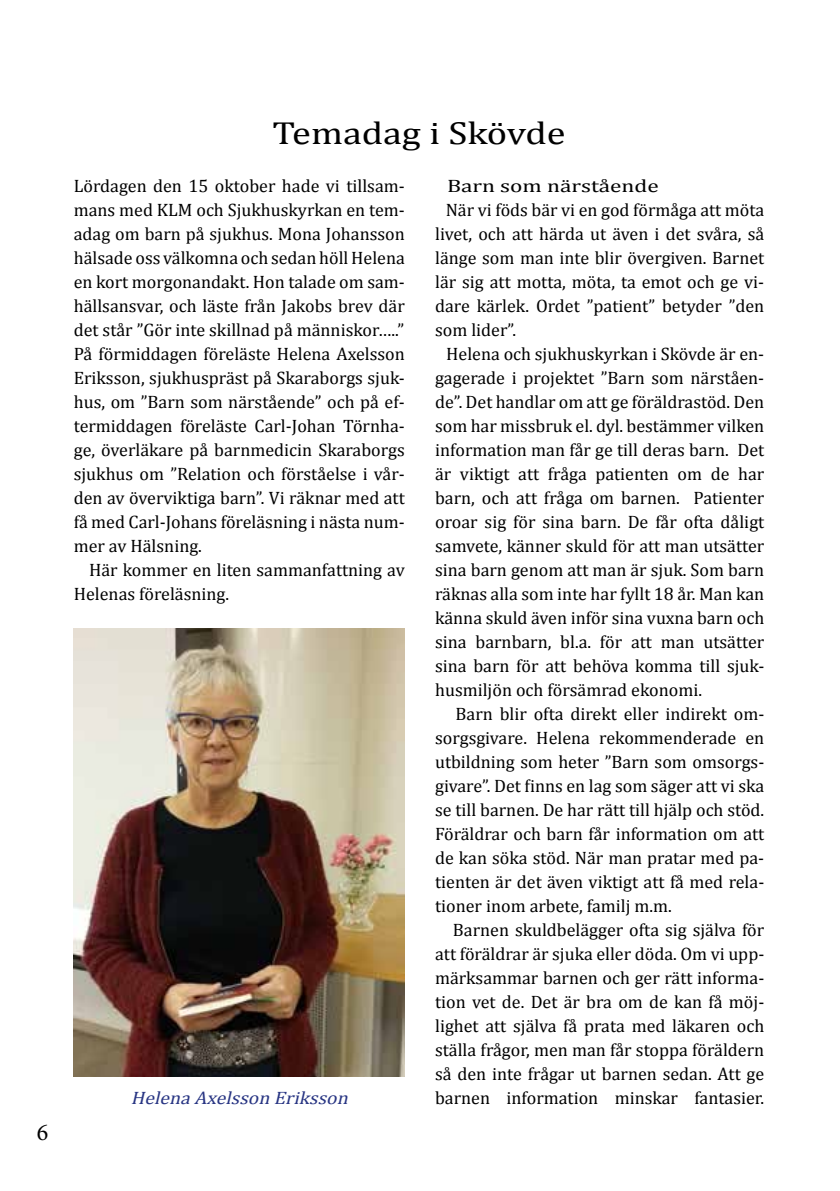
<style>
.page{position:relative;width:840px;height:1191px;background:#fff}
.page>*{position:absolute;margin:0;border:0;box-sizing:border-box;transform-origin:0 0}
.t1{font:32px "Cambria";color:#000;scale:1.2 1}
.t2{font:24px "Minion Pro";color:#000}
.t3{font:18px/24px "Cambria";color:#000;text-align:justify}
.t4{font:italic 18px "Cambria";color:#283583;scale:1.1 1}
.t5{font:18px "Cambria";color:#000;scale:1.29 1}
</style>
<div class="page">
<img style="left:74px;top:628px;width:330px;height:448px">
<h2 class="t2" style="left:37px;top:1116px;width:13px">6</h2>
<h1 class="t1" style="left:272px;top:114px;width:245px">Temadag i Skövde</h1>
<p class="t3" style="left:74px;top:174px;width:332px">Lördagen den 15 oktober hade vi tillsam&shy;mans med KLM och Sjukhuskyrkan en tem&shy;adag om barn på sjukhus. Mona Johansson hälsade oss välkomna och sedan höll Helena en kort morgonandakt. Hon talade om sam&shy;hällsansvar, och läste från Jakobs brev där det står ”Gör inte skillnad på människor…..” På förmiddagen föreläste Helena Axelsson Eriksson, sjukhuspräst på Skaraborgs sjuk&shy;hus, om ”Barn som närstående” och på ef&shy;termiddagen föreläste Carl-Johan Törnha&shy;ge, överläkare på barnmedicin Skaraborgs sjukhus om ”Relation och förståelse i vår&shy;den av överviktiga barn”. Vi räknar med att få med Carl-Johans föreläsning i nästa num&shy;mer av Hälsning.</p>
<p class="t3" style="left:74px;top:558px;width:332px;text-indent:15px">Här kommer en liten sammanfattning av<br>Helenas föreläsning.</p>
<p class="t5" style="left:447px;top:175px;width:165px">Barn som närstående</p>
<p class="t3" style="left:445px;top:198px;width:320px">När vi föds bär vi en god förmåga att möta</p>
<p class="t3" style="left:435px;top:222px;width:330px">livet, och att härda ut även i det svåra, så</p>
<p class="t3" style="left:435px;top:246px;width:330px">länge som man inte blir övergiven. Barnet</p>
<p class="t3" style="left:435px;top:270px;width:330px">lär sig att motta, möta, ta emot och ge vi-</p>
<p class="t3" style="left:435px;top:294px;width:330px">dare kärlek. Ordet ”patient” betyder ”den</p>
<p class="t3" style="left:435px;top:318px;width:82px">som lider”.</p>
<p class="t3" style="left:446px;top:342px;width:319px">Helena och sjukhuskyrkan i Skövde är en-</p>
<p class="t3" style="left:435px;top:366px;width:330px">gagerade i projektet ”Barn som närståen-</p>
<p class="t3" style="left:435px;top:390px;width:330px">de”. Det handlar om att ge föräldrastöd. Den</p>
<p class="t3" style="left:435px;top:414px;width:330px">som har missbruk el. dyl. bestämmer vilken</p>
<p class="t3" style="left:435px;top:438px;width:330px">information man får ge till deras barn. Det</p>
<p class="t3" style="left:435px;top:462px;width:330px">är viktigt att fråga patienten om de har</p>
<p class="t3" style="left:435px;top:486px;width:330px">barn, och att fråga om barnen. Patienter</p>
<p class="t3" style="left:435px;top:510px;width:330px">oroar sig för sina barn. De får ofta dåligt</p>
<p class="t3" style="left:435px;top:534px;width:330px">samvete, känner skuld för att man utsätter</p>
<p class="t3" style="left:435px;top:558px;width:330px">sina barn genom att man är sjuk. Som barn</p>
<p class="t3" style="left:435px;top:582px;width:330px">räknas alla som inte har fyllt 18 år. Man kan</p>
<p class="t3" style="left:435px;top:606px;width:330px">känna skuld även inför sina vuxna barn och</p>
<p class="t3" style="left:435px;top:630px;width:330px">sina barnbarn, bl.a. för att man utsätter</p>
<p class="t3" style="left:435px;top:654px;width:330px">sina barn för att behöva komma till sjuk-</p>
<p class="t3" style="left:435px;top:678px;width:268px">husmiljön och försämrad ekonomi.</p>
<p class="t3" style="left:455px;top:702px;width:310px">Barn blir ofta direkt eller indirekt om-</p>
<p class="t3" style="left:435px;top:726px;width:330px">sorgsgivare. Helena rekommenderade en</p>
<p class="t3" style="left:435px;top:750px;width:330px">utbildning som heter ”Barn som omsorgs-</p>
<p class="t3" style="left:435px;top:774px;width:330px">givare”. Det finns en lag som säger att vi ska</p>
<p class="t3" style="left:435px;top:798px;width:330px">se till barnen. De har rätt till hjälp och stöd.</p>
<p class="t3" style="left:435px;top:822px;width:330px">Föräldrar och barn får information om att</p>
<p class="t3" style="left:435px;top:846px;width:330px">de kan söka stöd. När man pratar med pa-</p>
<p class="t3" style="left:435px;top:870px;width:330px">tienten är det även viktigt att få med rela-</p>
<p class="t3" style="left:435px;top:894px;width:238px">tioner inom arbete, familj m.m.</p>
<p class="t3" style="left:452px;top:918px;width:313px">Barnen skuldbelägger ofta sig själva för</p>
<p class="t3" style="left:435px;top:942px;width:330px">att föräldrar är sjuka eller döda. Om vi upp-</p>
<p class="t3" style="left:435px;top:966px;width:330px">märksammar barnen och ger rätt informa-</p>
<p class="t3" style="left:435px;top:990px;width:330px">tion vet de. Det är bra om de kan få möj-</p>
<p class="t3" style="left:435px;top:1014px;width:330px">lighet att själva få prata med läkaren och</p>
<p class="t3" style="left:435px;top:1038px;width:330px">ställa frågor, men man får stoppa föräldern</p>
<p class="t3" style="left:435px;top:1062px;width:330px">så den inte frågar ut barnen sedan. Att ge</p>
<p class="t4" style="left:131px;top:1087px;width:220px">HelenaAxelssonEriksson</p>
<p class="t3" style="left:435px;top:1086px;width:330px">barnen information minskar fantasier.</p>
</div>
